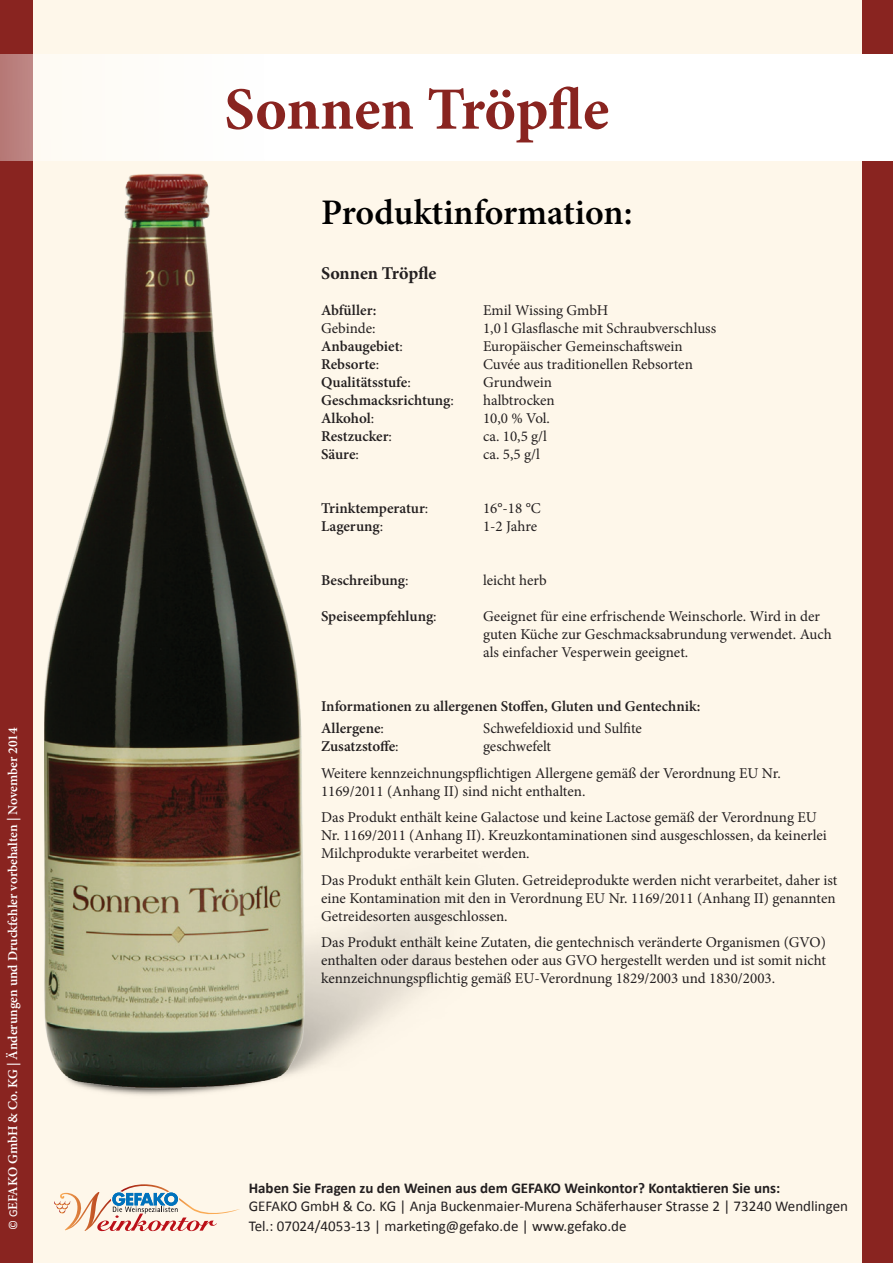
<style>
.page{position:relative;width:893px;height:1263px;background:#fef7ea}
.page>*{position:absolute;margin:0;border:0;box-sizing:border-box;transform-origin:0 0}
.t1{font:700 60px "Minion Pro";letter-spacing:-.01em;color:#892420}
.t2{font:600 36px "Minion Pro";color:#000}
.t3{font:700 18px "Minion Pro";letter-spacing:-.01em;color:#231f20}
.t4{font:15px/18px "Minion Pro";color:#231f20}
.t5{font:600 15px/22.2px "Minion Pro";letter-spacing:-.005em;color:#231f20}
.t6{font:15px "Calibri";color:#231f20}
.t7{font:700 15px "Calibri";color:#231f20}
.t8{font:600 13.5px "Minion Pro";color:#fff}
.t9{font:12px "Calibri";color:#fff}
.s1{font-weight:400}
</style>
<div class="page">
<svg style="left:54px;top:1184px;width:186px;height:47px"></svg>
<img style="left:45px;top:173px;width:268px;height:924px">
<div style="left:0;top:0;width:33px;height:1263px;background:#892420"></div>
<div style="left:862px;top:0;width:31px;height:1263px;background:#892420"></div>
<div style="left:0;top:54px;width:893px;height:107px;background:#fff"></div>
<h1 class="t1" style="left:224px;top:67px;width:386px">Sonnen Tröpfle</h1>
<h2 class="t2" style="left:321px;top:187px;width:313px">Produktinformation:</h2>
<p class="t3" style="left:321px;top:260px;width:117px">Sonnen Tröpfle</p>
<p class="t5" style="left:321px;top:299px;width:57px">Abfüller:</p>
<p class="t4" style="left:483px;top:301px;width:127px">Emil Wissing GmbH</p>
<p class="t4" style="left:321px;top:319px;width:56px">Gebinde:</p>
<p class="t4" style="left:483px;top:319px;width:235px">1,0 l Glasflasche mit Schraubverschluss</p>
<p class="t5" style="left:321px;top:335px;width:83px">Anbaugebiet<span class="s1">:</span></p>
<p class="t4" style="left:483px;top:337px;width:201px">Europäischer Gemeinschaftswein</p>
<p class="t5" style="left:321px;top:353px;width:60px">Rebsorte<span class="s1">:</span></p>
<p class="t4" style="left:483px;top:355px;width:211px">Cuvée aus traditionellen Rebsorten</p>
<p class="t5" style="left:321px;top:371px;width:91px">Qualitätsstufe<span class="s1">:</span></p>
<p class="t4" style="left:483px;top:373px;width:70px">Grundwein</p>
<p class="t5" style="left:321px;top:389px;width:134px">Geschmacksrichtung<span class="s1">:</span></p>
<p class="t4" style="left:483px;top:391px;width:73px">halbtrocken</p>
<p class="t5" style="left:321px;top:407px;width:55px">Alkohol<span class="s1">:</span></p>
<p class="t4" style="left:483px;top:409px;width:68px">10,0 % Vol.</p>
<p class="t5" style="left:321px;top:425px;width:72px">Restzucker<span class="s1">:</span></p>
<p class="t4" style="left:483px;top:427px;width:66px">ca. 10,5 g/l</p>
<p class="t5" style="left:321px;top:443px;width:39px">Säure<span class="s1">:</span></p>
<p class="t4" style="left:483px;top:445px;width:58px">ca. 5,5 g/l</p>
<p class="t5" style="left:321px;top:497px;width:109px">Trinktemperatur<span class="s1">:</span></p>
<p class="t4" style="left:483px;top:499px;width:59px">16°-18 °C</p>
<p class="t5" style="left:321px;top:515px;width:64px">Lagerung<span class="s1">:</span></p>
<p class="t4" style="left:483px;top:517px;width:56px">1-2 Jahre</p>
<p class="t5" style="left:321px;top:569px;width:89px">Beschreibung<span class="s1">:</span></p>
<p class="t4" style="left:483px;top:571px;width:65px">leicht herb</p>
<p class="t5" style="left:321px;top:605px;width:117px">Speiseempfehlung<span class="s1">:</span></p>
<p class="t4" style="left:483px;top:607px;width:350px">Geeignet für eine erfrischende Weinschorle. Wird in der guten Küche zur Geschmacksabrundung verwendet. Auch als einfacher Vesperwein geeignet.</p>
<p class="t5" style="left:321px;top:695px;width:381px">Informationen zu allergenen Stoffen, Gluten und Gentechnik:<br>Allergene<span class="s1">:</span></p>
<p class="t4" style="left:483px;top:719px;width:160px">Schwefeldioxid und Sulfite</p>
<p class="t8" style="left:4px;top:1210px;width:484px;rotate:-90deg">EFAKO GmbH &amp; Co. KG | Änderungen und Druckfehler vorbehalten | November 2014</p>
<p class="t4" style="left:321px;top:733px;width:461px;line-height:26.5px;text-indent:162px">geschwefelt<br>Weitere kennzeichnungspflichtigen Allergene gemäß der Verordnung EU Nr.</p>
<p class="t4" style="left:321px;top:778px;width:497px;line-height:26.5px">1169/2011 (Anhang II) sind nicht enthalten.<br>Das Produkt enthält keine Galactose und keine Lactose gemäß der Verordnung EU</p>
<p class="t4" style="left:321px;top:826px;width:507px">Nr. 1169/2011 (Anhang II). Kreuzkontaminationen sind ausgeschlossen, da keinerlei<br>Milchprodukte verarbeitet werden.</p>
<p class="t4" style="left:321px;top:871px;width:518px">Das Produkt enthält kein Gluten. Getreideprodukte werden nicht verarbeitet, daher ist eine Kontamination mit den in Verordnung EU Nr. 1169/2011 (Anhang II) genannten<br>Getreidesorten ausgeschlossen.</p>
<p class="t4" style="left:321px;top:933px;width:506px;text-align:justify">Das Produkt enthält keine Zutaten, die gentechnisch veränderte Organismen (GVO) enthalten oder daraus bestehen oder aus GVO hergestellt werden und ist somit nicht kennzeichnungspflichtig gemäß EU-Verordnung 1829/2003 und 1830/2003.</p>
<p class="t5" style="left:321px;top:735px;width:79px">Zusatzstoffe<span class="s1">:</span></p>
<p class="t7" style="left:249px;top:1178px;width:533px">Haben Sie Fragen zu den Weinen aus dem GEFAKO Weinkontor? Kontaktieren Sie uns:</p>
<p class="t6" style="left:249px;top:1197px;width:601px">GEFAKO GmbH &amp; Co. KG | Anja Buckenmaier-Murena Schäferhauser Strasse 2 | 73240 Wendlingen</p>
<p class="t9" style="left:6px;top:1230px;width:22px;rotate:-90deg">© G</p>
<p class="t6" style="left:249px;top:1216px;width:379px">Tel.: 07024/4053-13 | marketing@gefako.de | www.gefako.de</p>
</div>
